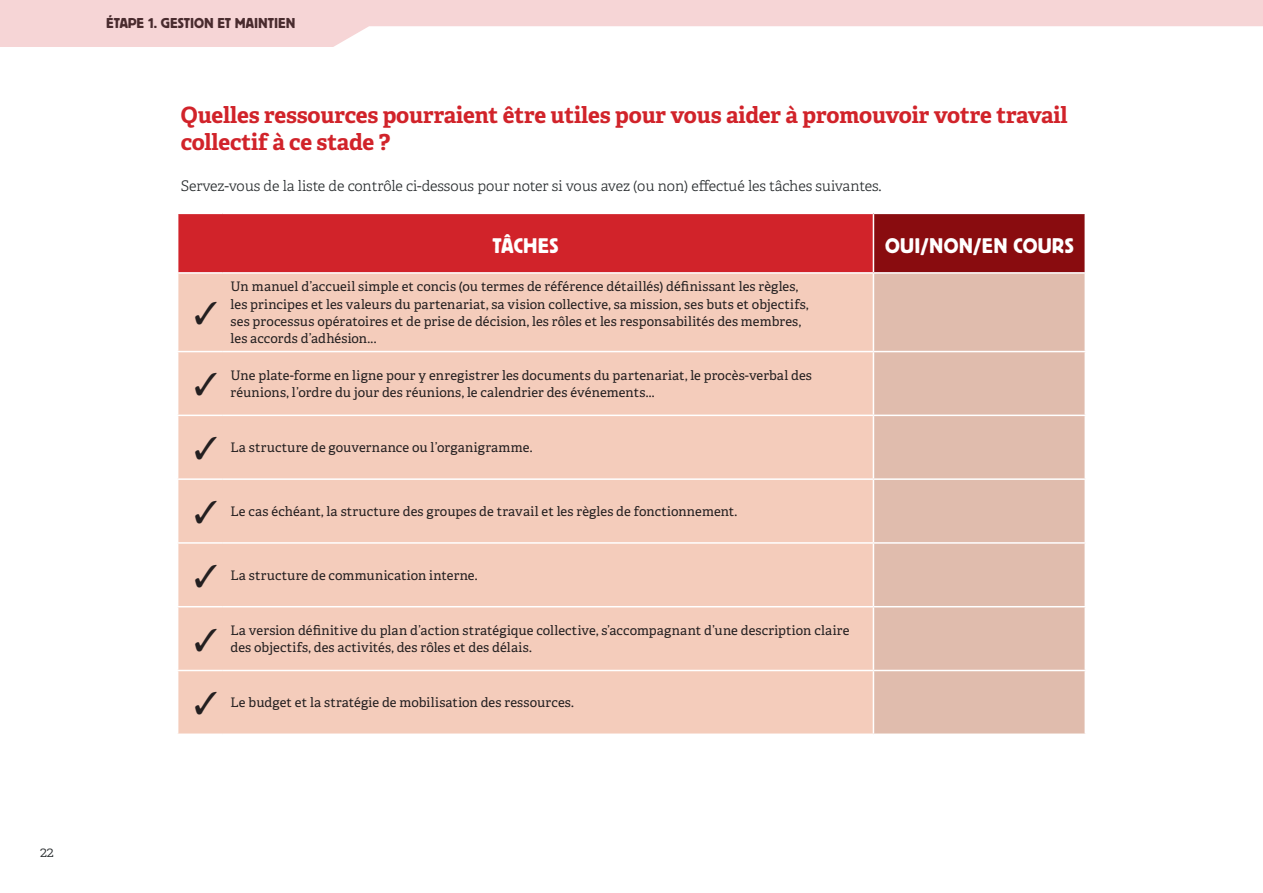
<style>
.page{position:relative;width:1263px;height:893px;background:#fff}
.page>*{position:absolute;margin:0;border:0;box-sizing:border-box;transform-origin:0 0}
.t1{font:700 22.5px/27px "Adelle";letter-spacing:-.005em;color:#d1232a}
.t2{font:22.2px "Platz";letter-spacing:.01em;color:#fff}
.t3{font:15px "Platz";color:#2a2e30}
.t4{font:300 14.7px "Adelle";letter-spacing:-.005em;color:#2a2e30}
.t5{font:13.2px/17.2px "Adelle";letter-spacing:.01em;color:#231f20}
</style>
<div class="page">
<div style="left:0;top:0;width:1263px;height:47px;background:#f6d5d6"></div>
<div style="left:178px;top:213px;width:695px;height:60px;background:#d1232a"></div>
<div style="left:873px;top:213px;width:212px;height:60px;background:#890c0f"></div>
<div style="left:178px;top:274px;width:695px;height:459px;background:#f4ccbb"></div>
<div style="left:874px;top:274px;width:210px;height:459px;background:#e0bcad"></div>
<hr style="left:177px;top:213px;width:45px;height:1px;background:#fff">
<hr style="left:222px;top:213px;width:651px;height:1px;background:#fff">
<hr style="left:873px;top:214px;width:1px;height:58px;background:#fff">
<hr style="left:1084px;top:214px;width:2px;height:58px;background:#fff">
<hr style="left:177px;top:272px;width:45px;height:2px;background:#fff">
<hr style="left:222px;top:272px;width:651px;height:2px;background:#fff">
<hr style="left:873px;top:272px;width:213px;height:2px;background:#fff">
<hr style="left:177px;top:351px;width:45px;height:1px;background:#fff">
<hr style="left:222px;top:351px;width:651px;height:1px;background:#fff">
<hr style="left:873px;top:351px;width:213px;height:1px;background:#fff">
<hr style="left:177px;top:415px;width:45px;height:1px;background:#fff">
<hr style="left:222px;top:415px;width:651px;height:1px;background:#fff">
<hr style="left:873px;top:415px;width:213px;height:1px;background:#fff">
<hr style="left:177px;top:478px;width:45px;height:2px;background:#fff">
<hr style="left:222px;top:478px;width:651px;height:2px;background:#fff">
<hr style="left:873px;top:478px;width:213px;height:2px;background:#fff">
<hr style="left:177px;top:542px;width:45px;height:2px;background:#fff">
<hr style="left:222px;top:542px;width:651px;height:2px;background:#fff">
<hr style="left:873px;top:542px;width:213px;height:2px;background:#fff">
<hr style="left:177px;top:606px;width:45px;height:1px;background:#fff">
<hr style="left:222px;top:606px;width:651px;height:1px;background:#fff">
<hr style="left:873px;top:606px;width:213px;height:1px;background:#fff">
<hr style="left:177px;top:670px;width:45px;height:1px;background:#fff">
<hr style="left:222px;top:670px;width:651px;height:1px;background:#fff">
<hr style="left:873px;top:670px;width:213px;height:1px;background:#fff">
<svg style="left:320px;top:26px;width:943px;height:204px"></svg>
<div style="left:1145px;top:40px;width:118px;height:242px;background:#fff"></div>
<svg style="left:195px;top:302px;width:22px;height:22px"></svg>
<svg style="left:195px;top:373px;width:22px;height:23px"></svg>
<svg style="left:195px;top:628px;width:22px;height:23px"></svg>
<p class="t4" style="left:40px;top:843px;width:15px">22</p>
<p class="t3" style="left:106px;top:15px;width:191px">ÉTAPE 1. GESTION ET MAINTIEN</p>
<h1 class="t1" style="left:181px;top:102px;width:888px">Quelles ressources pourraient être utiles pour vous aider à promouvoir votre travail collectif à ce stade ?</h1>
<p class="t4" style="left:181px;top:177px;width:702px">Servez-vous de la liste de contrôle ci-dessous pour noter si vous avez (ou non) effectué les tâches suivantes.</p>
<h2 class="t2" style="left:493px;top:234px;width:67px">TÂCHES</h2>
<h2 class="t2" style="left:885px;top:234px;width:190px">OUI/NON/EN COURS</h2>
<p class="t5" style="left:231px;top:278px;width:580px">Un manuel d’accueil simple et concis (ou termes de référence détaillés) définissant les règles, les principes et les valeurs du partenariat, sa vision collective, sa mission, ses buts et objectifs, ses processus opératoires et de prise de décision, les rôles et les responsabilités des membres, les accords d’adhésion...</p>
<p class="t5" style="left:231px;top:367px;width:583px">Une plate-forme en ligne pour y enregistrer les documents du partenariat, le procès-verbal des réunions, l’ordre du jour des réunions, le calendrier des événements...</p>
<p class="t5" style="left:194px;top:439px;width:340px">✓ La structure de gouvernance ou l’organigramme.</p>
<p class="t5" style="left:194px;top:503px;width:545px">✓ Le cas échéant, la structure des groupes de travail et les règles de fonctionnement.</p>
<p class="t5" style="left:194px;top:567px;width:285px">✓ La structure de communication interne.</p>
<p class="t5" style="left:231px;top:622px;width:620px">La version définitive du plan d’action stratégique collective, s’accompagnant d’une description claire des objectifs, des activités, des rôles et des délais.</p>
<p class="t5" style="left:194px;top:694px;width:381px">✓ Le budget et la stratégie de mobilisation des ressources.</p>
</div>
